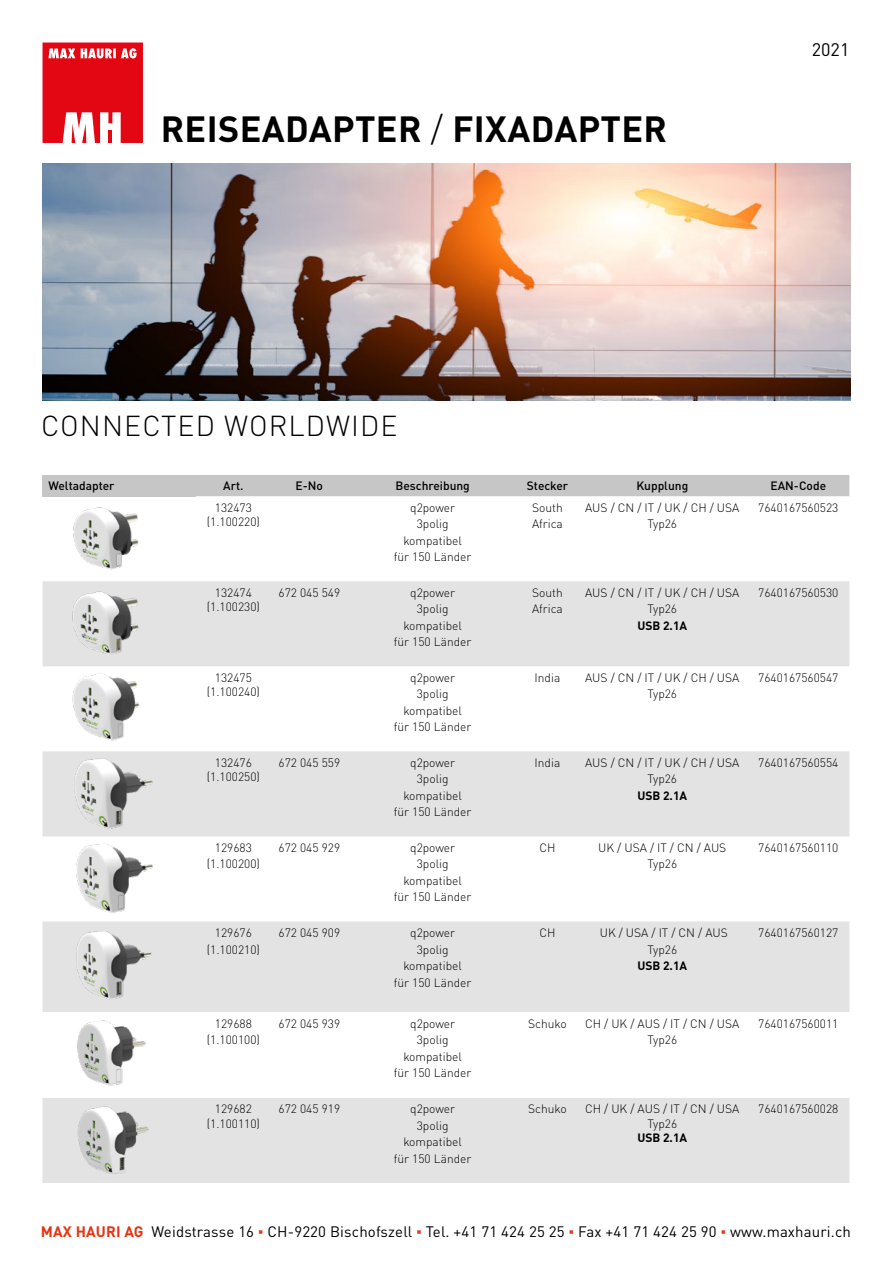
<style>
.page{position:relative;width:893px;height:1263px;background:#fff}
.page>*{position:absolute;margin:0;border:0;box-sizing:border-box;transform-origin:0 0}
.t1{font:700 36px "DINOT";letter-spacing:.01em;color:#000}
.t2{font:300 28.5px "DINOT";letter-spacing:.04em;color:#000}
.t3{font:18px "DINOT";color:#000}
.t4{font:15px "DINOT";letter-spacing:.01em;color:#000}
.t5{font:300 12px/16.5px "DINOT";color:#000;text-align:center}
.t6{font:500 12px "DINOT";color:#000}
.t7{font:700 12px "DINOT";color:#000}
.s1{font-weight:300}
.s2{font-weight:700;color:#e63312}
.s3{font-family:"Arial";font-weight:900;color:#e63312}
</style>
<div class="page">
<svg style="left:43px;top:43px;width:100px;height:100px"></svg>
<img style="left:43px;top:164px;width:808px;height:236px">
<div style="left:43px;top:475px;width:153px;height:21px;background:#c6c6c6"></div>
<div style="left:196px;top:475px;width:653px;height:21px;background:#c6c6c6"></div>
<svg style="left:43px;top:581px;width:806px;height:602px;fill:#e3e3e3"></svg>
<img style="left:73px;top:507px;width:66px;height:63px">
<img style="left:66px;top:588px;width:80px;height:71px">
<img style="left:65px;top:673px;width:83px;height:72px">
<img style="left:64px;top:758px;width:97px;height:72px">
<img style="left:72px;top:843px;width:91px;height:72px">
<img style="left:66px;top:928px;width:94px;height:77px">
<img style="left:69px;top:1018px;width:89px;height:73px">
<img style="left:70px;top:1104px;width:86px;height:72px">
<h1 class="t1" style="left:161px;top:106px;width:508px">REISEADAPTER <span class="s1">/</span> FIXADAPTER</h1>
<h2 class="t2" style="left:41px;top:408px;width:358px">CONNECTED WORLDWIDE</h2>
<h3 class="t3" style="left:812px;top:39px;width:39px">2021</h3>
<p class="t6" style="left:49px;top:478px;width:67px">Weltadapter</p>
<p class="t6" style="left:223px;top:478px;width:22px">Art.</p>
<p class="t6" style="left:296px;top:478px;width:29px">E-No</p>
<p class="t6" style="left:395px;top:478px;width:76px">Beschreibung</p>
<p class="t6" style="left:527px;top:478px;width:43px">Stecker</p>
<p class="t6" style="left:636px;top:478px;width:53px">Kupplung</p>
<p class="t6" style="left:771px;top:478px;width:57px">EAN-Code</p>
<p class="t5" style="left:207px;top:500px;width:55px;line-height:14.4px">132473 (1.100220)</p>
<p class="t5" style="left:394px;top:499px;width:79px">q2power<br>3polig kompatibel<br>für 150 Länder</p>
<p class="t5" style="left:532px;top:499px;width:32px;text-align:left">South<br>Africa</p>
<p class="t5" style="left:585px;top:499px;width:156px">AUS / CN / IT / UK / CH / USA<br>Typ26</p>
<p class="t5" style="left:758px;top:499px;width:82px">7640167560523</p>
<p class="t5" style="left:207px;top:585px;width:55px;line-height:14.4px">132474 (1.100230)</p>
<p class="t5" style="left:279px;top:584px;width:63px">672 045 549</p>
<p class="t5" style="left:394px;top:584px;width:79px">q2power<br>3polig kompatibel<br>für 150 Länder</p>
<p class="t5" style="left:532px;top:584px;width:32px;text-align:left">South<br>Africa</p>
<p class="t5" style="left:585px;top:584px;width:156px">AUS / CN / IT / UK / CH / USA<br>Typ26</p>
<p class="t5" style="left:758px;top:584px;width:82px">7640167560530</p>
<p class="t7" style="left:637px;top:618px;width:51px">USB 2.1A</p>
<p class="t5" style="left:207px;top:670px;width:55px;line-height:14.4px">132475 (1.100240)</p>
<p class="t5" style="left:394px;top:669px;width:79px">q2power<br>3polig kompatibel<br>für 150 Länder</p>
<p class="t5" style="left:535px;top:669px;width:27px">India</p>
<p class="t5" style="left:585px;top:669px;width:156px">AUS / CN / IT / UK / CH / USA<br>Typ26</p>
<p class="t5" style="left:758px;top:669px;width:82px">7640167560547</p>
<p class="t5" style="left:207px;top:755px;width:55px;line-height:14.4px">132476 (1.100250)</p>
<p class="t5" style="left:279px;top:754px;width:63px">672 045 559</p>
<p class="t5" style="left:394px;top:754px;width:79px">q2power<br>3polig kompatibel<br>für 150 Länder</p>
<p class="t5" style="left:535px;top:754px;width:27px">India</p>
<p class="t5" style="left:585px;top:754px;width:156px">AUS / CN / IT / UK / CH / USA<br>Typ26</p>
<p class="t5" style="left:758px;top:754px;width:82px">7640167560554</p>
<p class="t7" style="left:637px;top:788px;width:51px">USB 2.1A</p>
<p class="t5" style="left:207px;top:839px;width:55px">129683 (1.100200)</p>
<p class="t5" style="left:279px;top:839px;width:63px">672 045 929</p>
<p class="t5" style="left:394px;top:839px;width:79px">q2power<br>3polig kompatibel<br>für 150 Länder</p>
<p class="t5" style="left:539px;top:839px;width:18px">CH</p>
<p class="t5" style="left:598px;top:839px;width:130px">UK / USA / IT / CN / AUS<br>Typ26</p>
<p class="t5" style="left:758px;top:839px;width:82px">7640167560110</p>
<p class="t5" style="left:207px;top:924px;width:55px">129676 (1.100210)</p>
<p class="t5" style="left:279px;top:924px;width:63px">672 045 909</p>
<p class="t5" style="left:394px;top:924px;width:79px">q2power<br>3polig kompatibel<br>für 150 Länder</p>
<p class="t5" style="left:539px;top:924px;width:18px">CH</p>
<p class="t5" style="left:600px;top:924px;width:130px">UK / USA / IT / CN / AUS<br>Typ26</p>
<p class="t5" style="left:758px;top:924px;width:82px">7640167560127</p>
<p class="t7" style="left:637px;top:958px;width:51px">USB 2.1A</p>
<p class="t5" style="left:207px;top:1015px;width:55px">129688 (1.100100)</p>
<p class="t5" style="left:279px;top:1015px;width:63px">672 045 939</p>
<p class="t5" style="left:394px;top:1015px;width:79px">q2power<br>3polig kompatibel<br>für 150 Länder</p>
<p class="t5" style="left:528px;top:1015px;width:40px">Schuko</p>
<p class="t5" style="left:585px;top:1015px;width:156px">CH / UK / AUS / IT / CN / USA<br>Typ26</p>
<p class="t5" style="left:758px;top:1015px;width:82px">7640167560011</p>
<p class="t5" style="left:207px;top:1102px;width:55px;line-height:14.4px">129682 (1.100110)</p>
<p class="t5" style="left:279px;top:1101px;width:63px">672 045 919</p>
<p class="t5" style="left:394px;top:1101px;width:79px">q2power<br>3polig kompatibel<br>für 150 Länder</p>
<p class="t5" style="left:528px;top:1101px;width:40px">Schuko</p>
<p class="t5" style="left:585px;top:1102px;width:156px;line-height:14.4px">CH / UK / AUS / IT / CN / USA<br>Typ26</p>
<p class="t5" style="left:758px;top:1101px;width:82px">7640167560028</p>
<p class="t7" style="left:637px;top:1130px;width:51px">USB 2.1A</p>
<p class="t4" style="left:41px;top:1222px;width:811px"><span class="s2">MAX HAURI AG</span> Weidstrasse 16 <span class="s3">▪</span> CH-9220 Bischofszell <span class="s3">▪</span> Tel. +41 71 424 25 25 <span class="s3">▪</span> Fax +41 71 424 25 90 <span class="s3">▪</span> www.maxhauri.ch</p>
</div>
